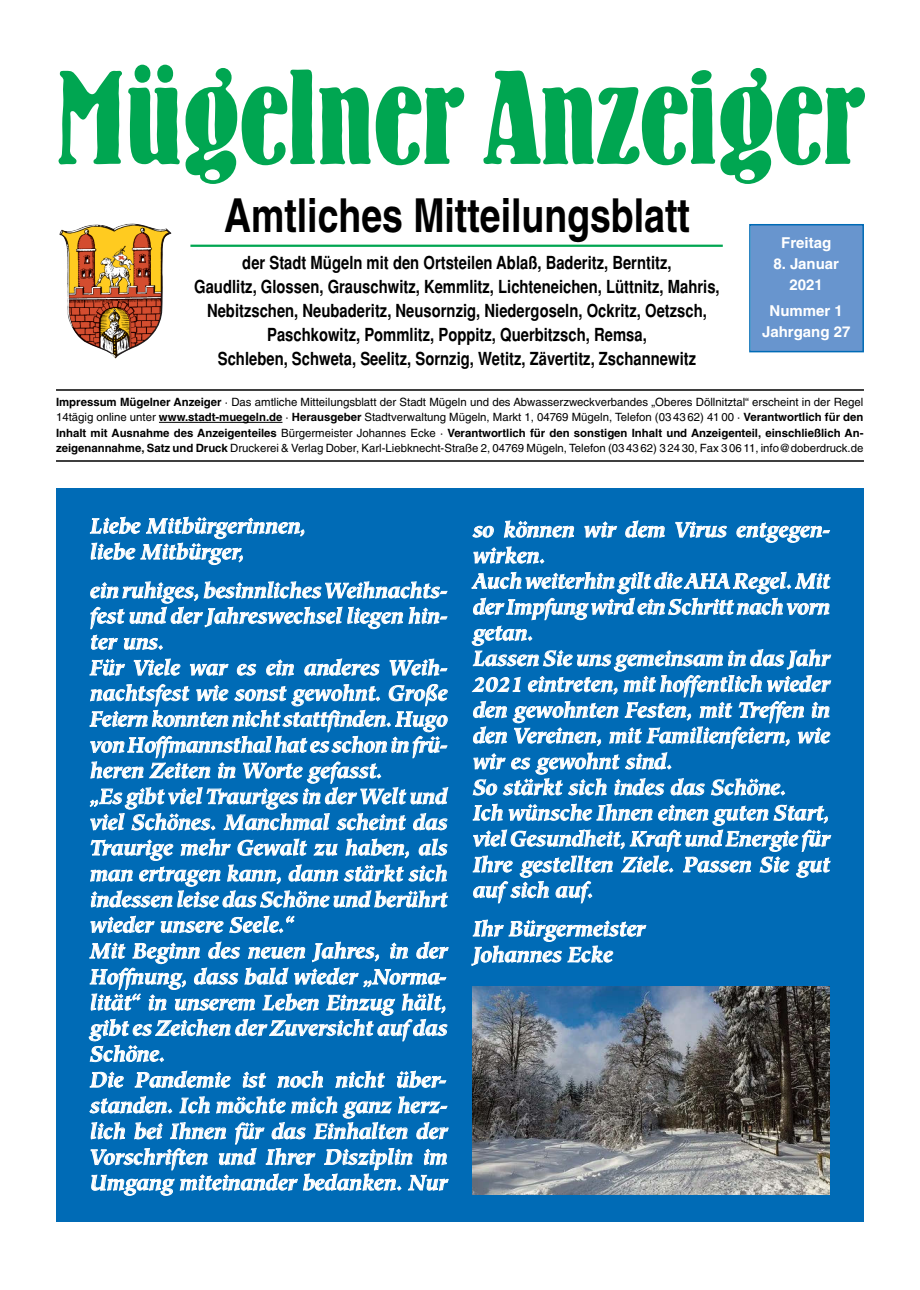
<style>
.page{position:relative;width:920px;height:1290px;background:#fff}
.page>*{position:absolute;margin:0;border:0;box-sizing:border-box;transform-origin:0 0}
.t1{font:132px "Bernhard Bold Condensed BT";letter-spacing:-.015em;color:#00a651}
.t2{font:700 46.8px "Helvetica";color:#000;scale:.8 1}
.t3{font:italic 700 21px/25.8px "Hiroshige";color:#fff;scale:.96 1}
.t4{font:700 condensed 18px/24px "Helvetica";color:#000;text-align:center}
.t5{font:700 15px/21px "Helvetica";color:#fff;text-align:center}
.t6{font:11.4px/15.3px "Helvetica";color:#000;text-align:justify}
.s1{font-weight:700}
</style>
<div class="page">
<hr style="left:56px;top:389px;width:808px;height:2px;background:#000">
<hr style="left:56px;top:460px;width:808px;height:2px;background:#000">
<hr style="left:159px;top:422px;width:123px;height:1px;background:#000">
<div style="left:751px;top:225px;width:111px;height:126px;background:#6895ce"></div>
<div style="left:749px;top:224px;width:115px;height:128px;border:2px solid #006bb6"></div>
<hr style="left:190px;top:245px;width:533px;height:2px;background:#00a651">
<img style="left:59px;top:224px;width:112px;height:134px">
<div style="left:56px;top:488px;width:808px;height:733px;background:#006bb6"></div>
<img style="left:473px;top:986px;width:357px;height:208px">
<h1 class="t1" style="left:56px;top:71px;width:809px">Mügelner Anzeiger</h1>
<h2 class="t2" style="left:224px;top:198px;width:584px">Amtliches Mitteilungsblatt</h2>
<p class="t4" style="left:194px;top:251px;width:527px">der Stadt Mügeln mit den Ortsteilen Ablaß, Baderitz, Berntitz,<br>Gaudlitz, Glossen, Grauschwitz, Kemmlitz, Lichteneichen, Lüttnitz, Mahris, Nebitzschen, Neubaderitz, Neusornzig, Niedergoseln, Ockritz, Oetzsch, Paschkowitz, Pommlitz, Poppitz, Querbitzsch, Remsa,<br>Schleben, Schweta, Seelitz, Sornzig, Wetitz, Zävertitz, Zschannewitz</p>
<p class="t6" style="left:56px;top:395px;width:809px"><span class="s1">Impressum Mügelner Anzeiger</span> · Das amtliche Mitteilungsblatt der Stadt Mügeln und des Abwasserzweckverbandes „Oberes Döllnitztal“ erscheint in der Regel 14tägig online unter <span class="s1">www.stadt-muegeln.de</span> · <span class="s1">Herausgeber</span> Stadtverwaltung Mügeln, Markt 1, 04769 Mügeln, Telefon (03 43 62) 41 00 · <span class="s1">Verantwortlich für den Inhalt mit Ausnahme des Anzeigenteiles</span> Bürgermeister Johannes Ecke · <span class="s1">Verantwortlich für den sonstigen Inhalt und Anzeigenteil, einschließlich An&shy;zeigenannahme, Satz und Druck</span> Druckerei &amp; Verlag Dober, Karl-Liebknecht-Straße 2, 04769 Mügeln, Telefon (03 43 62) 3 24 30, Fax 3 06 11, info@doberdruck.de</p>
<p class="t5" style="left:781px;top:234px;width:51px">Freitag</p>
<p class="t5" style="left:773px;top:255px;width:67px">8. Januar<br>2021</p>
<p class="t5" style="left:762px;top:301px;width:90px">Nummer 1<br>Jahrgang 27</p>
<p class="t3" style="left:90px;top:515px;width:227px">Liebe Mitbürgerinnen, liebe Mitbürger,</p>
<p class="t3" style="left:90px;top:580px;width:374px">ein ruhiges, besinnliches Weihnachts&shy;fest und der Jahreswechsel liegen hin&shy;ter uns.<br>Für Viele war es ein anderes Weih&shy;nachtsfest wie sonst gewohnt. Große Feiern konnten nicht stattfinden. Hugo von Hoffmannsthal hat es schon in frü&shy;heren Zeiten in Worte gefasst.<br>„Es gibt viel Trauriges in der Welt und viel Schönes. Manchmal scheint das Traurige mehr Gewalt zu haben, als man ertragen kann, dann stärkt sich indessen leise das Schöne und berührt wieder unsere Seele.“<br>Mit Beginn des neuen Jahres, in der Hoffnung, dass bald wieder „Norma&shy;lität“ in unserem Leben Einzug hält, gibt es Zeichen der Zuversicht auf das Schöne.<br>Die Pandemie ist noch nicht über&shy;standen. Ich möchte mich ganz herz&shy;lich bei Ihnen für das Einhalten der Vorschriften und Ihrer Disziplin im Umgang miteinander bedanken. Nur</p>
<p class="t3" style="left:473px;top:519px;width:373px">so können wir dem Virus entgegen&shy;wirken.<br>Auch weiterhin gilt die AHA Regel. Mit der Impfung wird ein Schritt nach vorn getan.<br>Lassen Sie uns gemeinsam in das Jahr<br>2021 eintreten, mit hoffentlich wieder den gewohnten Festen, mit Treffen in den Vereinen, mit Familienfeiern, wie wir es gewohnt sind.<br>So stärkt sich indes das Schöne.<br>Ich wünsche Ihnen einen guten Start, viel Gesundheit, Kraft und Energie für<br>Ihre gestellten Ziele. Passen Sie gut auf sich auf.</p>
<p class="t3" style="left:473px;top:918px;width:181px">Ihr Bürgermeister<br>Johannes Ecke</p>
</div>
